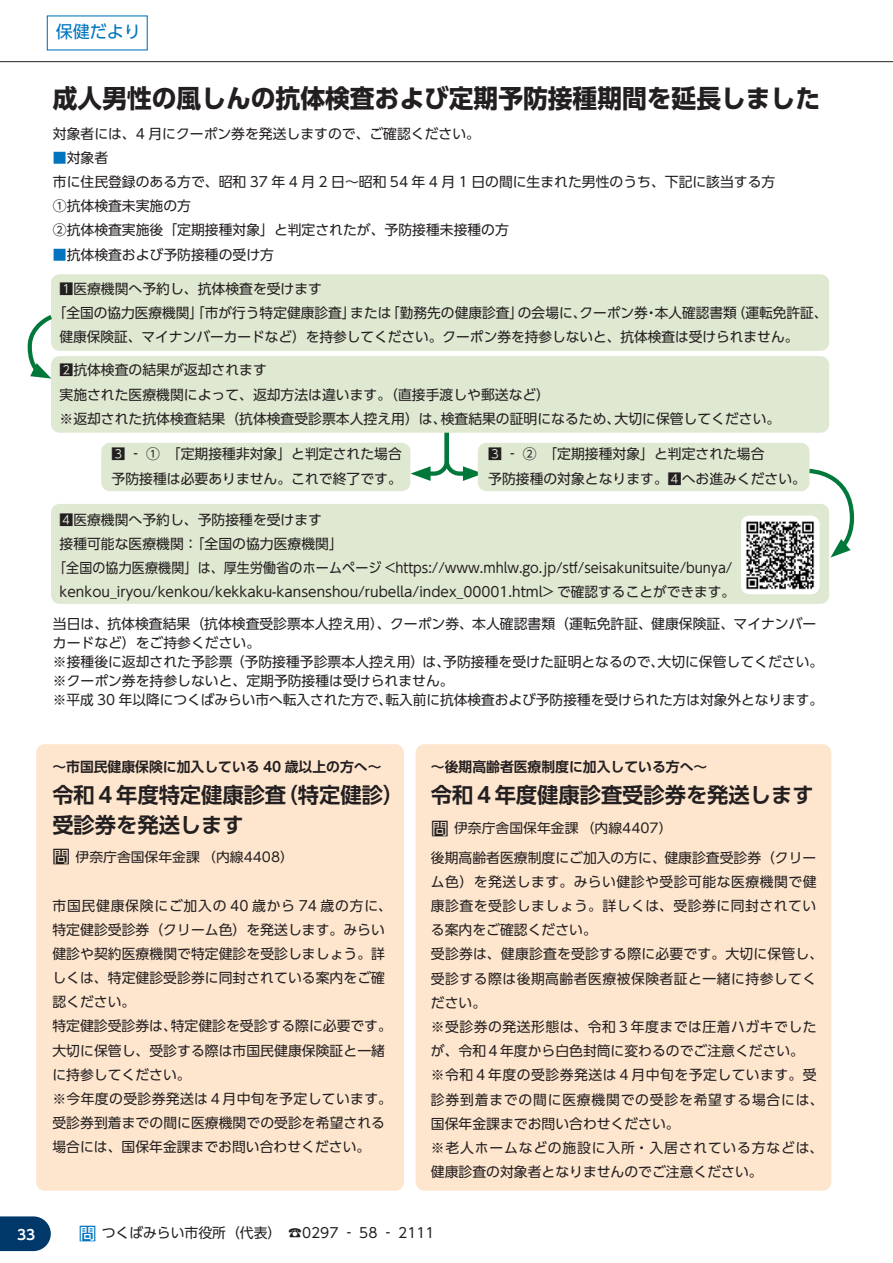
<style>
.page{position:relative;width:893px;height:1263px;background:#fff}
.page>*{position:absolute;margin:0;border:0;box-sizing:border-box;transform-origin:0 0}
.t1{font:700 25.5px "UD Shin Go Pr 6 N";color:#231f20}
.t2{font:700 21.3px "UD Shin Go Pr 6 N De";color:#231f20}
.t3{font:16.95px "UD Shin Go Pr 6 N";color:#0074be}
.t4{font:16.95px "UD Shin Go Pr 6 N";color:#231f20}
.t5{font:500 16.95px "UD Shin Go Pr 6 N";color:#0074be}
.t6{font:13.8px/24.2px "UD Shin Go Pr 6 N";color:#231f20}
.t7{font:13.8px/24.2px "UD Shin Go Pr 6 N";letter-spacing:.035em;color:#231f20}
.t8{font:13.8px "UD Shin Go Pr 6 N";color:#231f20;scale:.94 1}
.t9{font:700 13.8px "UD Shin Go Pr 6 N De";color:#231f20}
.t10{font:13.8px "UD Shin Go Pr 6 N";letter-spacing:.055em;color:#231f20}
.t11{font:700 13.8px "UD Shin Go Pr 6 N De";color:#fff}
.t12{font:13.2px "UD Shin Go Pr 6 N";color:#231f20;scale:1.04 1}
.s1{color:#0074be}
</style>
<div class="page">
<svg style="left:410px;top:433px;width:72px;height:48px"></svg>
<div style="left:478px;top:443px;width:331px;height:48px;background:#dfe8d1;border-radius:9px"></div>
<div style="left:101px;top:443px;width:309px;height:48px;background:#dfe8d1;border-radius:9px"></div>
<div style="left:51px;top:504px;width:778px;height:100px;background:#dfe8d1;border-radius:9px"></div>
<div style="left:51px;top:356px;width:778px;height:77px;background:#dfe8d1;border-radius:9px"></div>
<div style="left:51px;top:274px;width:778px;height:77px;background:#dfe8d1;border-radius:9px"></div>
<div style="left:416px;top:744px;width:415px;height:447px;background:#fee6ce;border-radius:9px"></div>
<div style="left:36px;top:744px;width:368px;height:447px;background:#fee6ce;border-radius:9px"></div>
<img style="left:741px;top:516px;width:79px;height:78px">
<svg style="left:27px;top:315px;width:28px;height:64px"></svg>
<svg style="left:805px;top:467px;width:50px;height:90px"></svg>
<hr style="left:0;top:61px;width:893px;height:1px;background:#231f20">
<svg style="left:0;top:1216px;width:51px;height:35px;background:#164976"></svg>
<p class="t3" style="left:56px;top:18px;width:87px">保健だより</p>
<h1 class="t1" style="left:53px;top:77px;width:769px">成人男性の風しんの抗体検査および定期予防接種期間を延長しました</h1>
<p class="t6" style="left:53px;top:121px;width:429px">対象者には、4 月にクーポン券を発送しますので、ご確認ください。</p>
<p class="t6" style="left:53px;top:145px;width:724px"><span class="s1">■</span>対象者<br>市に住民登録のある方で、昭和 37 年 4 月 2 日～昭和 54 年 4 月 1 日の間に生まれた男性のうち、下記に該当する方<br>①抗体検査未実施の方<br>②抗体検査実施後「定期接種対象」と判定されたが、予防接種未接種の方</p>
<p class="t6" style="left:53px;top:242px;width:223px"><span class="s1">■</span>抗体検査および予防接種の受け方</p>
<p class="t6" style="left:60px;top:276px;width:264px">1医療機関へ予約し、抗体検査を受けます</p>
<p class="t6" style="left:60px;top:300px;width:740px;text-indent:-7px">「全国の協力医療機関」「市が行う特定健康診査」<br>健康保険証、マイナンバーカードなど）を持参してください。クーポン券を持参しないと、抗体検査は受けられません。</p>
<p class="t6" style="left:60px;top:358px;width:492px">2抗体検査の結果が返却されます<br>実施された医療機関によって、返却方法は違います。（直接手渡しや郵送など(</p>
<p class="t6" style="left:614px;top:406px;width:167px">大切に保管してください。</p>
<p class="t6" style="left:386px;top:300px;width:138px">「勤務先の健康診査」</p>
<p class="t6" style="left:579px;top:300px;width:70px">クーポン券</p>
<p class="t6" style="left:518px;top:300px;width:70px">の会場に、</p>
<p class="t6" style="left:732px;top:300px;width:97px">（運転免許証、</p>
<p class="t6" style="left:655px;top:300px;width:84px">本人確認書類</p>
<p class="t6" style="left:350px;top:300px;width:43px">または</p>
<p class="t6" style="left:644px;top:300px;width:15px">・</p>
<p class="t6" style="left:60px;top:406px;width:388px">※返却された抗体検査結果（抗体検査受診票本人控え用）は、</p>
<p class="t6" style="left:112px;top:442px;width:292px">3 ‐ ①　「定期接種非対象」と判定された場合予防接種は必要ありません。これで終了です。</p>
<p class="t6" style="left:488px;top:442px;width:319px">3 ‐ ②　「定期接種対象」と判定された場合<br>予防接種の対象となります。4へお進みください。</p>
<p class="t6" style="left:60px;top:507px;width:264px">4医療機関へ予約し、予防接種を受けます</p>
<p class="t6" style="left:60px;top:531px;width:285px">接種可能な医療機関「：全国の協力医療機関「</p>
<p class="t8" style="left:53px;top:556px;width:724px">「全国の協力医療機関」は、厚生労働省のホームページ &lt;https://www.mhlw.go.jp/stf/seisakunitsuite/bunya/</p>
<p class="t6" style="left:60px;top:579px;width:677px">kenkou_iryou/kenkou/kekkaku-kansenshou/rubella/index_00001.html&gt; で確認することができます。</p>
<p class="t6" style="left:441px;top:406px;width:181px">検査結果の証明になるため、</p>
<p class="t6" style="left:53px;top:611px;width:765px">当日は、抗体検査結果（抗体検査受診票本人控え用）、クーポン券、本人確認書類（運転免許証、健康保険証、マイナンバー</p>
<p class="t6" style="left:53px;top:630px;width:209px">カードなど）をご持参ください。</p>
<p class="t6" style="left:657px;top:649px;width:167px">大切に保管してください。</p>
<p class="t6" style="left:53px;top:649px;width:399px">※接種後に返却された予診票（予防接種予診票本人控え用）は、</p>
<p class="t6" style="left:53px;top:668px;width:402px">※クーポン券を持参しないと、定期予防接種は受けられません。</p>
<p class="t6" style="left:385px;top:688px;width:439px">転入前に抗体検査および予防接種を受けられた方は対象外となります。</p>
<p class="t6" style="left:443px;top:649px;width:223px">予防接種を受けた証明となるので、</p>
<p class="t6" style="left:53px;top:688px;width:341px">※平成 30 年以降につくばみらい市へ転入された方で、</p>
<p class="t9" style="left:52px;top:756px;width:331px">～市国民健康保険に加入している 40 歳以上の方へ~</p>
<h2 class="t2" style="left:277px;top:778px;width:129px">（特定健診(</h2>
<h2 class="t2" style="left:52px;top:778px;width:235px">令和４年度特定健康診査</h2>
<h2 class="t2" style="left:52px;top:807px;width:193px">受診券を発送します</h2>
<p class="t4" style="left:53px;top:843px;width:19px">問</p>
<p class="t10" style="left:52px;top:894px;width:341px">市国民健康保険にご加入の 40 歳から 74 歳の方に、</p>
<p class="t6" style="left:52px;top:917px;width:334px">特定健診受診券（クリーム色）を発送します。みらい</p>
<p class="t6" style="left:52px;top:941px;width:334px">健診や契約医療機関で特定健診を受診しましょう。詳</p>
<p class="t6" style="left:52px;top:965px;width:334px">しくは、特定健診受診券に同封されている案内をご確</p>
<p class="t6" style="left:52px;top:989px;width:84px">認ください。</p>
<p class="t6" style="left:171px;top:1014px;width:223px">特定健診を受診する際に必要です。</p>
<p class="t12" style="left:76px;top:846px;width:212px">伊奈庁舎国保年金課（内線4408(</p>
<p class="t6" style="left:52px;top:1014px;width:341px">特定健診受診券は、<br>大切に保管し、受診する際は市国民健康保険証と一緒に持参してください。<br>※今年度の受診券発送は４月中旬を予定しています。受診券到着までの間に医療機関での受診を希望される場合には、国保年金課までお問い合わせください。</p>
<p class="t9" style="left:431px;top:756px;width:278px">～後期高齢者医療制度に加入している方へ~</p>
<h2 class="t2" style="left:431px;top:778px;width:384px">令和４年度健康診査受診券を発送します</h2>
<p class="t4" style="left:431px;top:814px;width:19px">問</p>
<p class="t12" style="left:454px;top:817px;width:212px">伊奈庁舎国保年金課（内線4407(</p>
<p class="t7" style="left:431px;top:845px;width:394px">後期高齢者医療制度にご加入の方に、健康診査受診券（クリーム色）を発送します。みらい健診や受診可能な医療機関で健康診査を受診しましょう。詳しくは、受診券に同封されている案内をご確認ください。<br>受診券は、健康診査を受診する際に必要です。大切に保管し、受診する際は後期高齢者医療被保険者証と一緒に持参してください。<br>※受診券の発送形態は、令和３年度までは圧着ハガキでしたが、令和４年度から白色封筒に変わるのでご注意ください。<br>※令和４年度の受診券発送は４月中旬を予定しています。受診券到着までの間に医療機関での受診を希望する場合には、国保年金課までお問い合わせください。<br>※老人ホームなどの施設に入所・入居されている方などは、健康診査の対象者となりませんのでご注意ください。</p>
<p class="t11" style="left:17px;top:1223px;width:20px">33</p>
<p class="t5" style="left:79px;top:1219px;width:19px">問</p>
<p class="t6" style="left:102px;top:1221px;width:181px">つくばみらい市役所（代表(</p>
<p class="t6" style="left:288px;top:1221px;width:148px">☎0297 ‐ 58 ‐ 2111</p>
</div>
